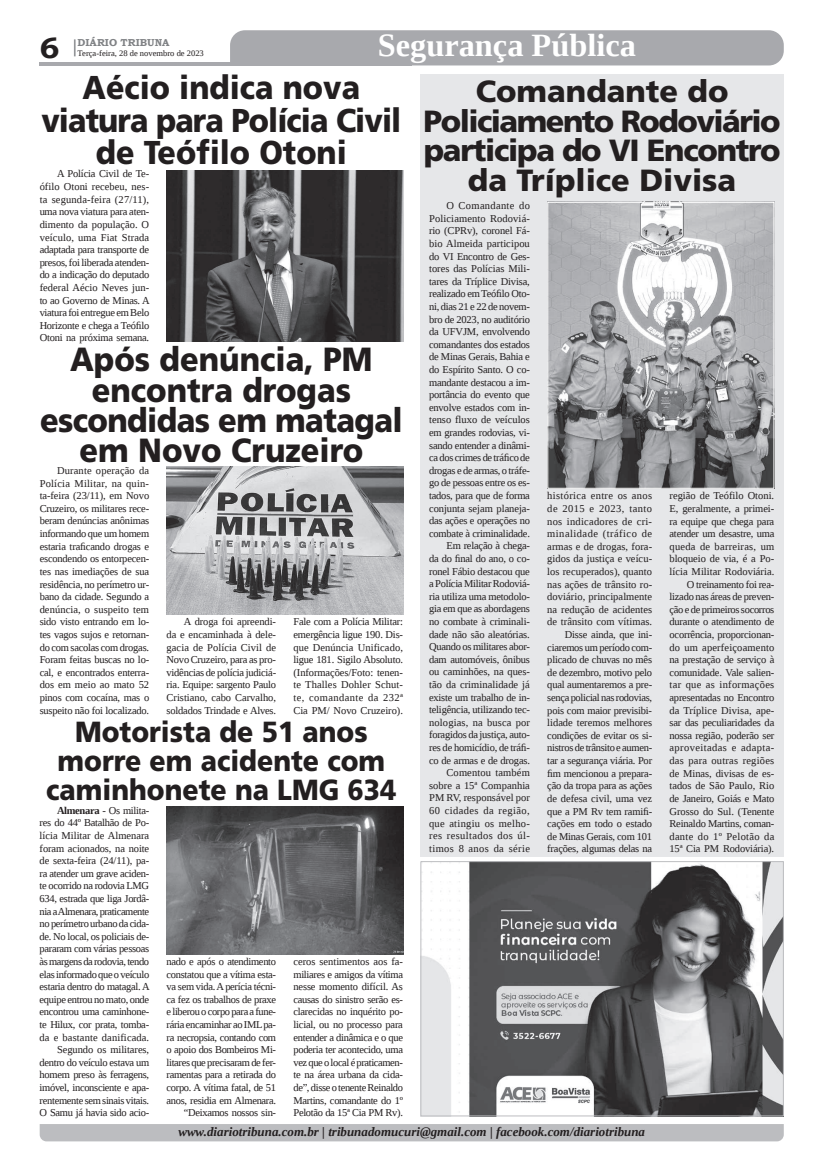
<style>
.page{position:relative;width:821px;height:1166px;background:#fff}
.page>*{position:absolute;margin:0;border:0;box-sizing:border-box;transform-origin:0 0}
.t1{font:900 33.51px/30.2px "Frutiger LT Std";color:#231f20;text-align:center;scale:.92 1}
.t2{font:900 33.07px/32.4px "Frutiger LT Std";letter-spacing:-.015em;color:#231f20;text-align:center;scale:.92 1}
.t3{font:700 32.38px "Liberation Serif";color:#fff}
.t4{font:900 30.62px/29.8px "Frutiger LT Std";letter-spacing:-.04em;color:#231f20;text-align:center}
.t5{font:700 29.31px "Bookman Old Style";color:#231f20}
.t6{font:900 29.14px/28.9px "Frutiger LT Std";color:#231f20;text-align:center;scale:.92 1}
.t7{font:italic 700 12.95px "Liberation Serif";color:#231f20}
.t8{font:10.5px/12.6px "Liberation Serif";letter-spacing:-.02em;color:#231f20;text-align:right}
.t9{font:700 10.06px "Bookman Old Style";color:#808285}
.t10{font:8.4px "Liberation Serif";color:#231f20}
.s1{font-weight:700}
</style>
<div class="page">
<svg style="left:74px;top:39px;width:2px;height:17px"></svg>
<hr style="left:40px;top:62px;width:372px;height:3px;background:#a8a9ad">
<div style="left:230px;top:30px;width:554px;height:35px;background:#a8a9ad"></div>
<div style="left:40px;top:1124px;width:744px;height:17px;background:#bcbdc0"></div>
<div style="left:420px;top:74px;width:364px;height:783px;background:#e6e7e9"></div>
<img style="left:422px;top:863px;width:360px;height:251px">
<div style="left:420px;top:861px;width:364px;height:255px;border:1px solid #bcbdc0"></div>
<img style="left:167px;top:170px;width:236px;height:171px">
<img style="left:549px;top:204px;width:223px;height:283px">
<div style="left:547px;top:202px;width:227px;height:287px;border:1px solid #fff"></div>
<img style="left:167px;top:467px;width:236px;height:147px">
<img style="left:167px;top:806px;width:236px;height:148px">
<h3 class="t3" style="left:378px;top:24px;width:260px">Segurança Pública</h3>
<h2 class="t2" style="left:41px;top:71px;width:393px">Aécio indica nova viatura para Polícia Civil de Teófilo Otoni</h2>
<p class="t9" style="left:78px;top:35px;width:93px">DIÁRIO TRIBUNA</p>
<h3 class="t5" style="left:40px;top:27px;width:21px">6</h3>
<p class="t10" style="left:78px;top:48px;width:128px">Terça-feira, 28 de novembro de 2023</p>
<h3 class="t4" style="left:424px;top:76px;width:359px">Comandante do<br>Policiamento Rodoviário participa do VI Encontro da Tríplice Divisa</h3>
<p class="t8" style="left:429px;top:199px;width:102px">O Comandante do<br>Policiamento Rodoviá&shy;rio (CPRv), coronel Fá&shy;bio Almeida participou do VI Encontro de Ges&shy;tores das Polícias Mili&shy;tares da Tríplice Divisa, realizado em Teófilo Oto&shy;ni, dias 21 e 22 de novem&shy;bro de 2023, no auditório da UFVJM, envolvendo comandantes dos estados de Minas Gerais, Bahia e do Espírito Santo. O co&shy;mandante destacou a im&shy;portância do evento que envolve estados com in&shy;tenso fluxo de veículos em grandes rodovias, vi&shy;sando entender a dinâmi&shy;ca dos crimes de tráfico de drogas e de armas, o tráfe&shy;go de pessoas entre os es&shy;tados, para que de forma conjunta sejam planeja&shy;das ações e operações no combate à criminalidade.<br>Em relação à chega-<br>da do final do ano, o co&shy;ronel Fábio destacou que a Polícia Militar Rodoviá&shy;ria utiliza uma metodolo&shy;gia em que as abordagens no combate à criminali&shy;dade não são aleatórias.<br>Quando os militares abor&shy;dam automóveis, ônibus ou caminhões, na ques&shy;tão da criminalidade já existe um trabalho de in&shy;teligência, utilizando tec&shy;nologias, na busca por foragidos da justiça, auto&shy;res de homicídio, de tráfi&shy;co de armas e de drogas.<br>Comentou também sobre a 15ª Companhia<br>PM RV, responsável por<br>60 cidades da região, que atingiu os melho&shy;res resultados dos úl&shy;timos 8 anos da série</p>
<p class="t8" style="left:40px;top:168px;width:112px;text-align:justify;text-indent:17px">A Polícia Civil de Te&shy;ófilo Otoni recebeu, nes&shy;ta segunda-feira (27/11), uma nova viatura para aten&shy;dimento da população. O veículo, uma Fiat Strada adaptada para transporte de presos, foi liberada atenden&shy;do a indicação do deputado federal Aécio Neves jun&shy;to ao Governo de Minas. A viatura foi entregue em Belo Horizonte e chega a Teófilo Otoni na próxima semana.</p>
<h1 class="t1" style="left:40px;top:344px;width:396px">Após denúncia, PM encontra drogas escondidas em matagal em Novo Cruzeiro</h1>
<p class="t8" style="left:40px;top:464px;width:111px;text-align:justify;text-indent:17px">Durante operação da Polícia Militar, na quin&shy;ta-feira (23/11), em Novo Cruzeiro, os militares rece&shy;beram denúncias anônimas informando que um homem estaria traficando drogas e escondendo os entorpecen&shy;tes nas imediações de sua residência, no perímetro ur&shy;bano da cidade. Segundo a denúncia, o suspeito tem sido visto entrando em lo&shy;tes vagos sujos e retornan&shy;do com sacolas com drogas.<br>Foram feitas buscas no lo&shy;cal, e encontrados enterra&shy;dos em meio ao mato 52 pinos com cocaína, mas o suspeito não foi localizado.</p>
<p class="t8" style="left:547px;top:489px;width:106px">histórica entre os anos de 2015 e 2023, tanto nos indicadores de cri&shy;minalidade (tráfico de armas e de drogas, fora&shy;gidos da justiça e veícu&shy;los recuperados), quanto nas ações de trânsito ro&shy;doviário, principalmente na redução de acidentes de trânsito com vítimas.<br>Disse ainda, que ini&shy;ciaremos um período com&shy;plicado de chuvas no mês de dezembro, motivo pelo qual aumentaremos a pre&shy;sença policial nas rodovias, pois com maior previsibi&shy;lidade teremos melhores condições de evitar os si&shy;nistros de trânsito e aumen&shy;tar a segurança viária. Por fim mencionou a prepara&shy;ção da tropa para as ações de defesa civil, uma vez que a PM Rv tem ramifi&shy;cações em todo o estado de Minas Gerais, com 101 frações, algumas delas na</p>
<p class="t8" style="left:670px;top:489px;width:106px">região de Teófilo Otoni.<br>E, geralmente, a primei&shy;ra equipe que chega para atender um desastre, uma queda de barreiras, um bloqueio de via, é a Po&shy;lícia Militar Rodoviária.<br>O treinamento foi rea&shy;lizado nas áreas de preven&shy;ção e de primeiros socorros durante o atendimento de ocorrência, proporcionan&shy;do um aperfeiçoamento na prestação de serviço à comunidade. Vale salien&shy;tar que as informações apresentadas no Encontro da Tríplice Divisa, ape&shy;sar das peculiaridades da nossa região, poderão ser aproveitadas e adapta&shy;das para outras regiões de Minas, divisas de es&shy;tados de São Paulo, Rio de Janeiro, Goiás e Mato<br>Grosso do Sul. (Tenente<br>Reinaldo Martins, coman&shy;dante do 1º Pelotão da<br>15ª Cia PM Rodoviária).</p>
<p class="t8" style="left:167px;top:615px;width:111px;text-align:justify;text-indent:17px">A droga foi apreendi&shy;da e encaminhada à dele&shy;gacia de Polícia Civil de Novo Cruzeiro, para as pro&shy;vidências de polícia judiciá&shy;ria. Equipe: sargento Paulo Cristiano, cabo Carvalho, soldados Trindade e Alves.</p>
<p class="t8" style="left:293px;top:615px;width:111px;text-align:justify">Fale com a Polícia Militar: emergência ligue 190. Dis&shy;que Denúncia Unificado, ligue 181. Sigilo Absoluto. (Informações/Foto: tenen&shy;te Thalles Dohler Schut&shy;te, comandante da 232ª Cia PM/ Novo Cruzeiro).</p>
<h3 class="t6" style="left:46px;top:717px;width:382px">Motorista de 51 anos morre em acidente com caminhonete na LMG 634</h3>
<p class="t8" style="left:40px;top:804px;width:112px"><span class="s1">Almenara</span> - Os milita-<br>res do 44º Batalhão de Po&shy;lícia Militar de Almenara foram acionados, na noite de sexta-feira (24/11), pa&shy;ra atender um grave aciden&shy;te ocorrido na rodovia LMG<br>634, estrada que liga Jordâ&shy;nia a Almenara, praticamente no perímetro urbano da cida&shy;de. No local, os policiais de&shy;pararam com várias pessoas às margens da rodovia, tendo elas informado que o veículo estaria dentro do matagal. A equipe entrou no mato, onde encontrou uma caminhone&shy;te Hilux, cor prata, tomba&shy;da e bastante danificada.<br>Segundo os militares, dentro do veículo estava um homem preso às ferragens, imóvel, inconsciente e apa&shy;rentemente sem sinais vitais.<br>O Samu já havia sido acio-</p>
<p class="t8" style="left:167px;top:955px;width:111px">nado e após o atendimento constatou que a vítima esta&shy;va sem vida. A perícia técni&shy;ca fez os trabalhos de praxe e liberou o corpo para a fune&shy;rária encaminhar ao IML pa&shy;ra necropsia, contando com o apoio dos Bombeiros Mi&shy;litares que precisaram de fer&shy;ramentas para a retirada do corpo. A vítima fatal, de 51 anos, residia em Almenara. “Deixamos nossos sin-</p>
<p class="t8" style="left:293px;top:955px;width:111px;text-align:justify">ceros sentimentos aos fa&shy;miliares e amigos da vítima nesse momento difícil. As causas do sinistro serão es&shy;clarecidas no inquérito po&shy;licial, ou no processo para entender a dinâmica e o que poderia ter acontecido, uma vez que o local é praticamen&shy;te na área urbana da cida&shy;de”, disse o tenente Reinaldo Martins, comandante do 1º Pelotão da 15ª Cia PM Rv).</p>
<p class="t7" style="left:178px;top:1123px;width:468px">www.diariotribuna.com.br | tribunadomucuri@gmail.com | facebook.com/diariotribuna</p>
</div>
